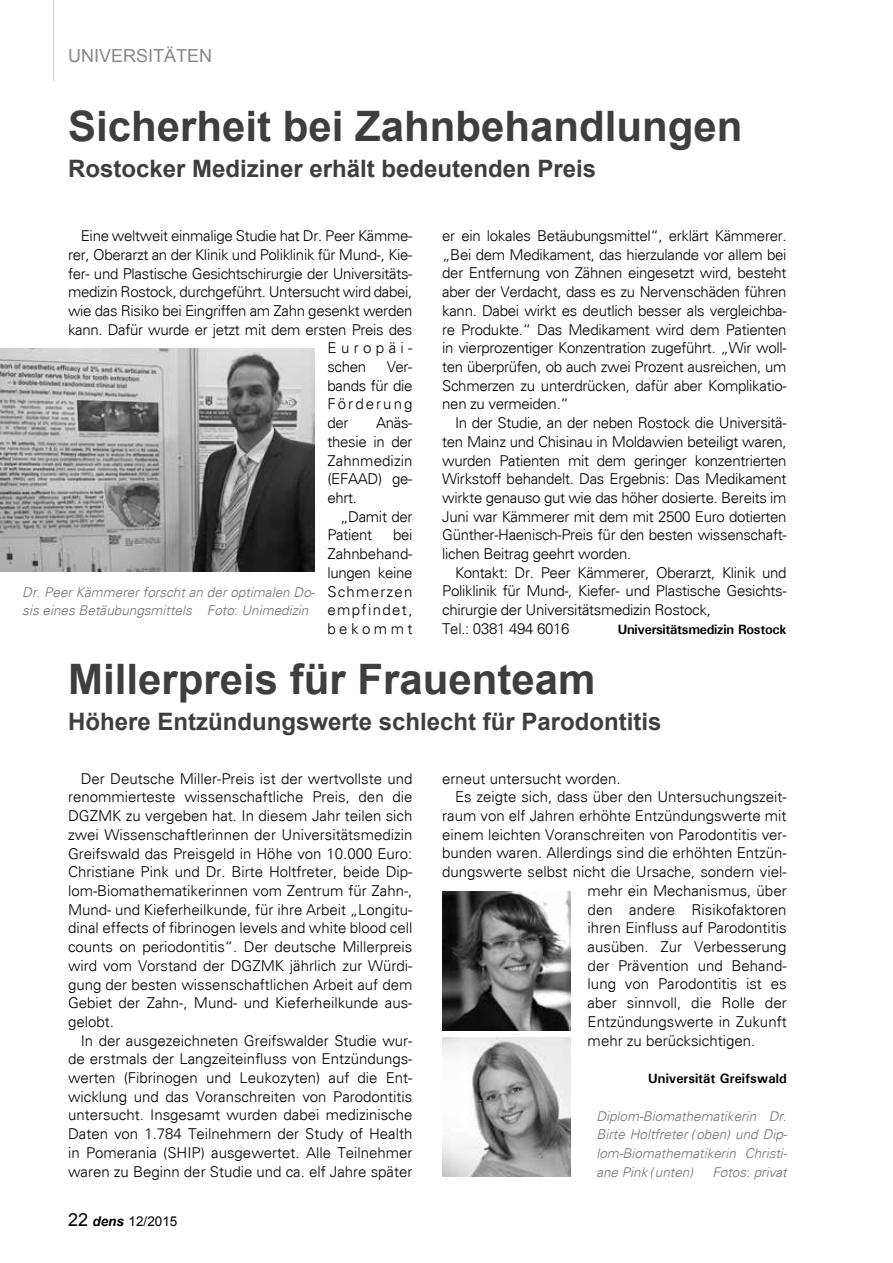
<style>
.page{position:relative;width:893px;height:1263px;background:#fff}
.page>*{position:absolute;margin:0;border:0;box-sizing:border-box;transform-origin:0 0}
.t1{font:700 42px "Arial";color:#3e3d40}
.t2{font:700 24px "Arial";color:#3e3d40}
.t3{font:18px "Arial";color:#87888a}
.t4{font:300 15px/18.8px "Univers";color:#000;text-align:justify}
.t5{font:300 15px/18.8px "Univers";letter-spacing:-.02em;color:#000}
.t6{font:300 15px "Univers";letter-spacing:.295em;color:#000}
.t7{font:italic 300 13.5px/18.8px "Univers";color:#707172}
.t8{font:700 13.5px "Univers";letter-spacing:-.02em;color:#000}
.t9{font:700 13.5px "Univers";color:#000}
.t10{font:13.5px "Arial";color:#000}
.s1{font-size:18px}
.s2{font-weight:700;font-style:italic}
</style>
<div class="page">
<hr style="left:53px;top:0;width:1px;height:81px;background:#d1d2d4">
<img style="left:0;top:349px;width:315px;height:223px">
<img style="left:442px;top:891px;width:129px;height:139px">
<img style="left:442px;top:1037px;width:129px;height:140px">
<p class="t3" style="left:68px;top:44px;width:146px">UNIVERSITÄTEN</p>
<h1 class="t1" style="left:68px;top:98px;width:676px">Sicherheit bei Zahnbehandlungen</h1>
<h2 class="t2" style="left:68px;top:153px;width:530px">Rostocker Mediziner erhält bedeutenden Preis</h2>
<p class="t5" style="left:81px;top:226px;width:333px">Eine weltweit einmalige Studie hat Dr. Peer Kämme-</p>
<p class="t5" style="left:68px;top:245px;width:346px">rer, Oberarzt an der Klinik und Poliklinik für Mund-, Kie-</p>
<p class="t5" style="left:68px;top:264px;width:346px">fer- und Plastische Gesichtschirurgie der Universitäts-</p>
<p class="t5" style="left:68px;top:283px;width:346px">medizin Rostock, durchgeführt. Untersucht wird dabei,</p>
<p class="t5" style="left:68px;top:301px;width:346px">wie das Risiko bei Eingriffen am Zahn gesenkt werden</p>
<p class="t5" style="left:68px;top:320px;width:346px">kann. Dafür wurde er jetzt mit dem ersten Preis des</p>
<p class="t6" style="left:327px;top:339px;width:87px">Europäi-</p>
<p class="t4" style="left:327px;top:357px;width:40px">schen</p>
<p class="t4" style="left:327px;top:357px;width:87px;text-indent:59px">Ver&shy;bands für die Förderung der</p>
<p class="t4" style="left:327px;top:413px;width:87px;text-indent:49px">Anäs&shy;thesie in der Zahnmedizin (EFAAD) ge&shy;ehrt.</p>
<p class="t5" style="left:327px;top:507px;width:87px;text-indent:13px">„Damit der<br>Patient</p>
<p class="t4" style="left:327px;top:526px;width:87px;text-indent:66px">bei Zahnbehand&shy;lungen keine Schmerzen empfindet, bekommt</p>
<p class="t7" style="left:22px;top:582px;width:294px">Dr. Peer Kämmerer forscht an der optimalen Do&shy;sis eines Betäubungsmittels Foto: Unimedizin</p>
<p class="t4" style="left:442px;top:226px;width:346px">er ein lokales Betäubungsmittel“, erklärt Kämmerer. „Bei dem Medikament, das hierzulande vor allem bei der Entfernung von Zähnen eingesetzt wird, besteht aber der Verdacht, dass es zu Nervenschäden führen kann. Dabei wirkt es deutlich besser als vergleichba&shy;re Produkte.“ Das Medikament wird dem Patienten in vierprozentiger Konzentration zugeführt. „Wir woll&shy;ten überprüfen, ob auch zwei Prozent ausreichen, um Schmerzen zu unterdrücken, dafür aber Komplikatio&shy;nen zu vermeiden.“</p>
<p class="t4" style="left:442px;top:413px;width:346px;text-indent:13px">In der Studie, an der neben Rostock die Universitä&shy;ten Mainz und Chisinau in Moldawien beteiligt waren, wurden Patienten mit dem geringer konzentrierten Wirkstoff behandelt. Das Ergebnis: Das Medikament wirkte genauso gut wie das höher dosierte. Bereits im Juni war Kämmerer mit dem mit 2500 Euro dotierten Günther-Haenisch-Preis für den besten wissenschaft&shy;lichen Beitrag geehrt worden.</p>
<p class="t5" style="left:442px;top:563px;width:346px;text-indent:13px">Kontakt: Dr. Peer Kämmerer, Oberarzt, Klinik und Poliklinik für Mund-, Kiefer- und Plastische Gesichts&shy;chirurgie der Universitätsmedizin Rostock,<br>Tel.: 0381 494 6016</p>
<p class="t8" style="left:618px;top:621px;width:171px">Universitätsmedizin Rostock</p>
<h1 class="t1" style="left:68px;top:651px;width:529px">Millerpreis für Frauenteam</h1>
<h2 class="t2" style="left:68px;top:705px;width:595px">Höhere Entzündungswerte schlecht für Parodontitis</h2>
<p class="t4" style="left:68px;top:769px;width:346px;text-indent:13px">Der Deutsche Miller-Preis ist der wertvollste und renommierteste wissenschaftliche Preis, den die DGZMK zu vergeben hat. In diesem Jahr teilen sich zwei Wissenschaftlerinnen der Universitätsmedizin Greifswald das Preisgeld in Höhe von 10.000 Euro:<br>Christiane Pink und Dr. Birte Holtfreter, beide Dip&shy;lom-Biomathematikerinnen vom Zentrum für Zahn-, Mund- und Kieferheilkunde, für ihre Arbeit „Longitu&shy;dinal effects of fibrinogen levels and white blood cell counts on periodontitis“. Der deutsche Millerpreis wird vom Vorstand der DGZMK jährlich zur Würdi&shy;gung der besten wissenschaftlichen Arbeit auf dem Gebiet der Zahn-, Mund- und Kieferheilkunde aus&shy;gelobt.</p>
<p class="t4" style="left:68px;top:1031px;width:346px;text-indent:13px">In der ausgezeichneten Greifswalder Studie wur&shy;de erstmals der Langzeiteinfluss von Entzündungs&shy;werten (Fibrinogen und Leukozyten) auf die Ent&shy;wicklung und das Voranschreiten von Parodontitis untersucht. Insgesamt wurden dabei medizinische Daten von 1.784 Teilnehmern der Study of Health in Pomerania (SHIP) ausgewertet. Alle Teilnehmer waren zu Beginn der Studie und ca. elf Jahre später</p>
<p class="t10" style="left:68px;top:1212px;width:111px"><span class="s1">22</span> <span class="s2">dens</span> 12/2015</p>
<p class="t4" style="left:442px;top:769px;width:180px">erneut untersucht worden.</p>
<p class="t4" style="left:455px;top:788px;width:333px">Es zeigte sich, dass über den Untersuchungszeit-</p>
<p class="t4" style="left:442px;top:806px;width:346px">raum von elf Jahren erhöhte Entzündungswerte mit</p>
<p class="t4" style="left:442px;top:825px;width:346px">einem leichten Voranschreiten von Parodontitis ver-</p>
<p class="t4" style="left:442px;top:844px;width:346px">bunden waren. Allerdings sind die erhöhten Entzün-</p>
<p class="t4" style="left:442px;top:862px;width:346px">dungswerte selbst nicht die Ursache, sondern viel-</p>
<p class="t4" style="left:588px;top:881px;width:200px">mehr ein Mechanismus, über</p>
<p class="t4" style="left:588px;top:900px;width:200px">den andere Risikofaktoren</p>
<p class="t4" style="left:588px;top:919px;width:200px">ihren Einfluss auf Parodontitis</p>
<p class="t4" style="left:588px;top:937px;width:200px">ausüben. Zur Verbesserung</p>
<p class="t4" style="left:588px;top:956px;width:201px">der Prävention und Behand-</p>
<p class="t4" style="left:588px;top:975px;width:200px">lung von Parodontitis ist es</p>
<p class="t4" style="left:588px;top:993px;width:200px">aber sinnvoll, die Rolle der</p>
<p class="t4" style="left:588px;top:1012px;width:200px">Entzündungswerte in Zukunft</p>
<p class="t4" style="left:588px;top:1031px;width:169px">mehr zu berücksichtigen.</p>
<p class="t9" style="left:648px;top:1070px;width:140px">Universität Greifswald</p>
<p class="t7" style="left:596px;top:1106px;width:192px;text-align:justify">Diplom-Biomathematikerin Dr.<br>Birte Holtfreter (oben) und Dip&shy;lom-Biomathematikerin Christi&shy;ane Pink (unten)</p>
<p class="t7" style="left:712px;top:1162px;width:76px">Fotos: privat</p>
</div>
